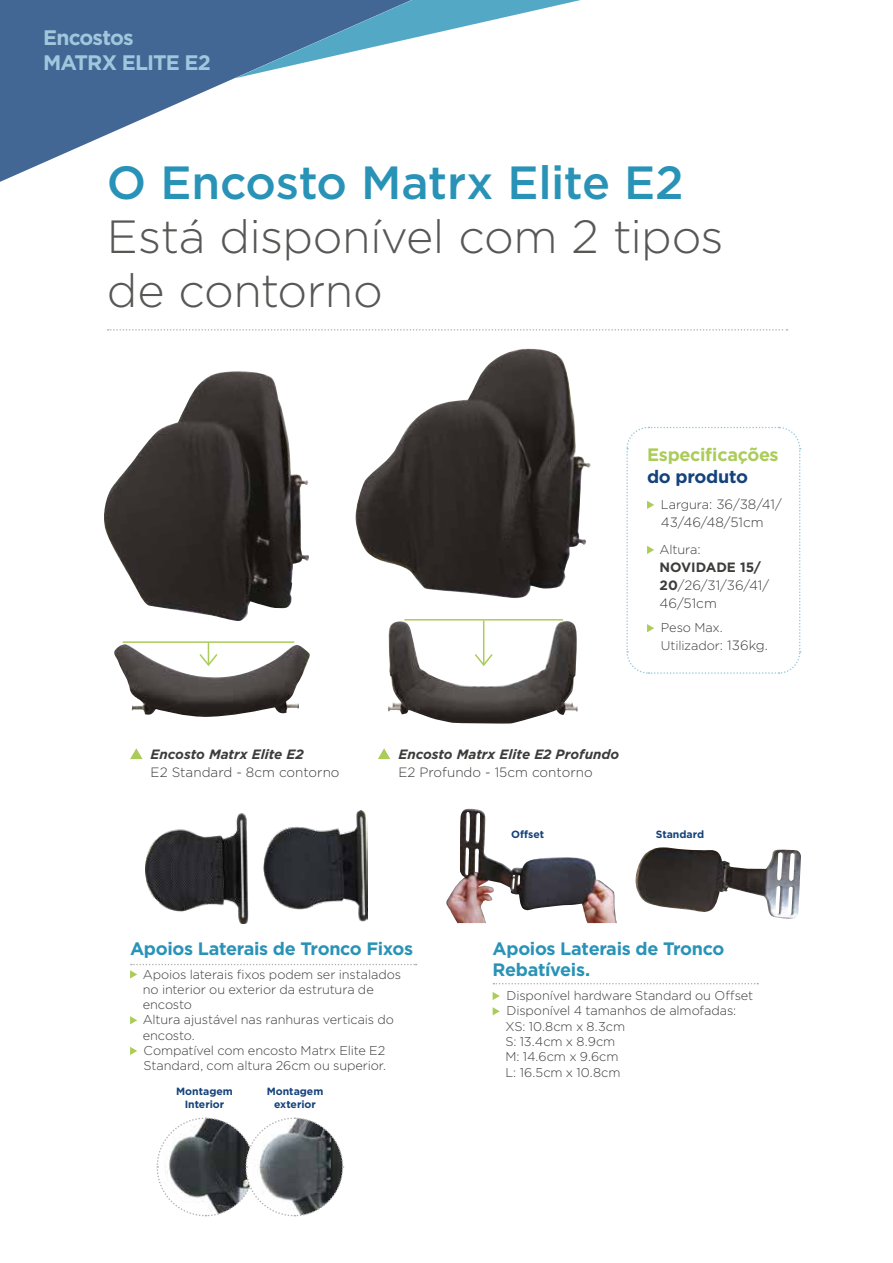
<style>
.page{position:relative;width:893px;height:1263px;background:#fff}
.page>*{position:absolute;margin:0;border:0;box-sizing:border-box;transform-origin:0 0}
.t1{font:300 46.5px/54px "Gotham";letter-spacing:-.015em;color:#575756}
.t2{font:500 46.5px "Gotham";letter-spacing:-.005em;color:#2993b7}
.t3{font:700 21px/25.5px "Gotham";letter-spacing:-.045em;color:#a0c7dd}
.t4{font:700 18px/21.6px "Gotham";letter-spacing:-.02em;color:#2993b7}
.t5{font:700 18px "Gotham";letter-spacing:-.015em;color:#abcc58}
.t6{font:700 18px "Gotham";letter-spacing:-.015em;color:#14427a}
.t7{font:300 13.5px/18px "Gotham";color:#3c3c3b}
.t8{font:italic 700 13.5px "Gotham";color:#3c3c3b}
.t9{font:300 12.75px/15.3px "Gotham";letter-spacing:-.01em;color:#3c3c3b}
.t10{font:700 10.5px/12.6px "Gotham";color:#14427a;text-align:center}
.s1{font-size:12.75px}
.s2{font-size:13.5px}
.s3{font-weight:700}
</style>
<div class="page">
<svg style="left:130px;top:748px;width:13px;height:11px"></svg>
<img style="left:355px;top:349px;width:236px;height:249px">
<img style="left:104px;top:371px;width:205px;height:250px">
<img style="left:388px;top:621px;width:190px;height:103px">
<img style="left:146px;top:810px;width:222px;height:113px">
<img style="left:446px;top:808px;width:171px;height:115px">
<img style="left:635px;top:847px;width:166px;height:72px">
<img style="left:114px;top:644px;width:196px;height:73px">
<svg style="left:0;top:78px;width:236px;height:104px"></svg>
<svg style="left:0;top:0;width:581px;height:78px;fill:#436794"></svg>
<svg style="left:108px;top:329px;width:680px;height:2px"></svg>
<svg style="left:378px;top:748px;width:12px;height:11px"></svg>
<svg style="left:626px;top:426px;width:175px;height:248px"></svg>
<svg style="left:130px;top:1016px;width:7px;height:8px"></svg>
<svg style="left:130px;top:1047px;width:7px;height:8px"></svg>
<svg style="left:493px;top:992px;width:7px;height:8px"></svg>
<svg style="left:493px;top:1007px;width:7px;height:8px"></svg>
<svg style="left:130px;top:964px;width:287px;height:14px"></svg>
<svg style="left:493px;top:983px;width:265px;height:1px"></svg>
<svg style="left:156px;top:1117px;width:188px;height:100px"></svg>
<hr style="left:123px;top:641px;width:171px;height:2px;background:#abcc58">
<hr style="left:404px;top:619px;width:159px;height:1px;background:#abcc58">
<hr style="left:483px;top:620px;width:1px;height:45px;background:#abcc58">
<svg style="left:473px;top:652px;width:21px;height:15px"></svg>
<svg style="left:198px;top:642px;width:21px;height:25px"></svg>
<h2 class="t3" style="left:43px;top:24px;width:169px">Encostos<br>MATRX ELITE E2</h2>
<h1 class="t2" style="left:107px;top:152px;width:578px">O Encosto Matrx Elite E2</h1>
<h1 class="t1" style="left:107px;top:208px;width:618px">Está disponível com 2 tipos de contorno</h1>
<p class="t8" style="left:151px;top:745px;width:155px">Encosto Matrx Elite E2</p>
<p class="t7" style="left:151px;top:763px;width:190px">E2 Standard - 8cm contorno</p>
<h3 class="t5" style="left:647px;top:443px;width:133px">Especificações</h3>
<h3 class="t6" style="left:647px;top:464px;width:103px">do produto</h3>
<p class="t7" style="left:661px;top:495px;width:122px"><span class="s1">Largura</span>: 36/38/41/<br>43/46/48/51cm</p>
<p class="t9" style="left:660px;top:541px;width:42px">Altura<span class="s2">:</span></p>
<p class="t7" style="left:660px;top:558px;width:111px"><span class="s3">NOVIDADE 15/<br>20</span>/26/31/36/41/<br>46/51cm</p>
<p class="t9" style="left:661px;top:618px;width:108px;line-height:18px">Peso Max.<br>Utilizador<span class="s2">: 136kg.</span></p>
<p class="t8" style="left:398px;top:745px;width:222px">Encosto Matrx Elite E2 Profundo</p>
<p class="t7" style="left:398px;top:763px;width:196px">E2 Profundo - 15cm contorno</p>
<p class="t10" style="left:511px;top:827px;width:35px">Offset</p>
<p class="t10" style="left:656px;top:827px;width:50px">Standard</p>
<h3 class="t4" style="left:130px;top:937px;width:284px">Apoios Laterais de Tronco Fixos</h3>
<p class="t9" style="left:143px;top:966px;width:260px">Apoios laterais fixos podem ser instalados no interior ou exterior da estrutura de encosto<br>Altura ajustável nas ranhuras verticais do encosto.<br>Compatível com encosto Matrx Elite E2<br>Standard, com altura 26cm ou superior.</p>
<p class="t10" style="left:176px;top:1085px;width:58px">Montagem<br>Interior</p>
<p class="t10" style="left:267px;top:1085px;width:58px">Montagem exterior</p>
<h3 class="t4" style="left:493px;top:937px;width:233px">Apoios Laterais de Tronco<br>Rebatíveis.</h3>
<p class="t9" style="left:505px;top:988px;width:249px">Disponível hardware Standard ou Offset<br>Disponível 4 tamanhos de almofadas:<br>XS: 10.8cm x 8.3cm<br>S: 13.4cm x 8.9cm<br>M: 14.6cm x 9.6cm<br>L: 16.5cm x 10.8cm</p>
</div>
